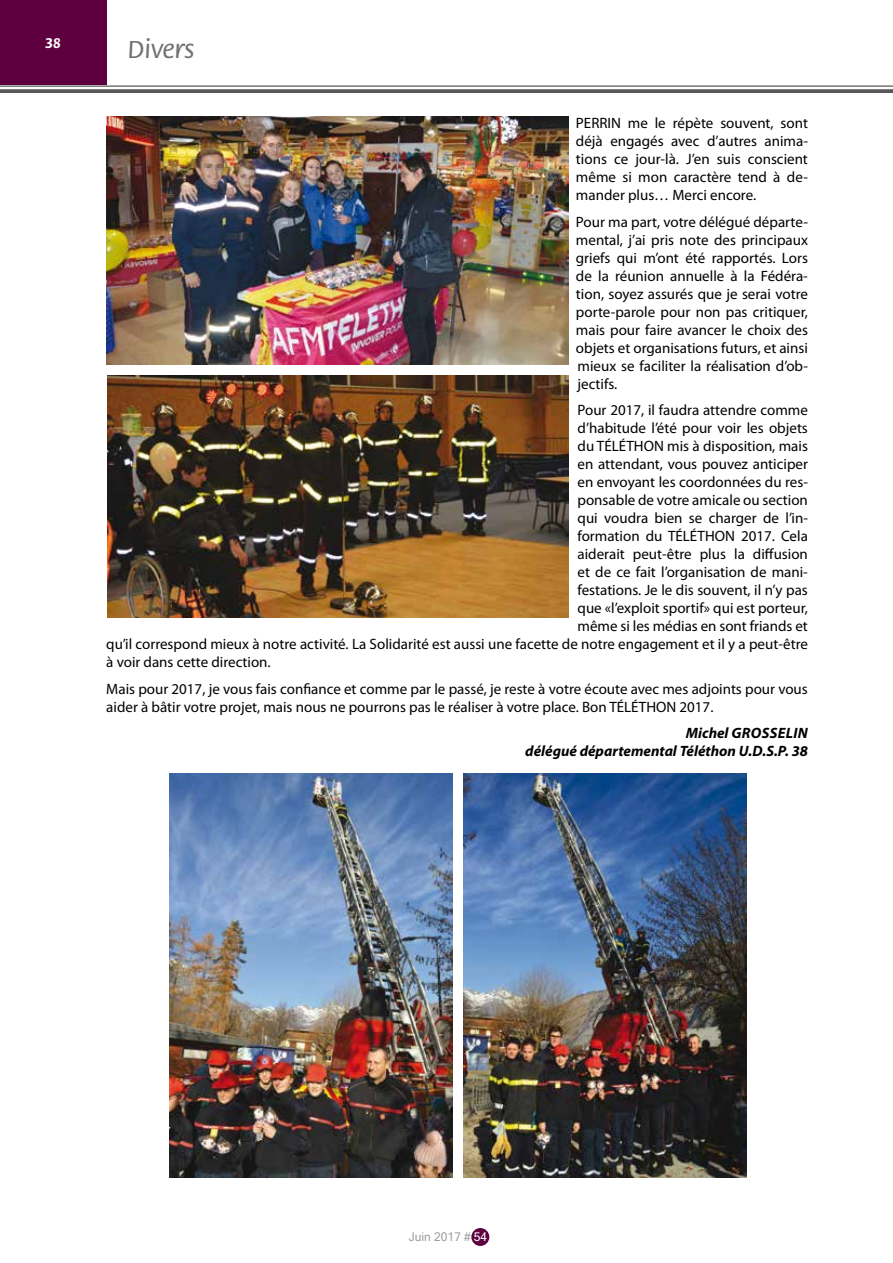
<style>
.page{position:relative;width:893px;height:1263px;background:#fff}
.page>*{position:absolute;margin:0;border:0;box-sizing:border-box;transform-origin:0 0}
.t1{font:500 27px "Flora Std";color:#707172}
.t2{font:15px/18px "Myriad Pro";color:#000;text-align:justify}
.t3{font:italic 700 15px/18px "Myriad Pro";color:#000;text-align:right}
.t4{font:700 15px "Flora Std";color:#fff}
.t5{font:12px "Microsoft Sans Serif";color:#9c9e9f}
.s1{color:#fff}
</style>
<div class="page">
<div style="left:0;top:0;width:106px;height:85px;background:#5e003f"></div>
<svg style="left:120px;top:116px;width:83px;height:1px"></svg>
<div style="left:471px;top:1228px;width:18px;height:18px;background:#5e003f;border-radius:50%"></div>
<hr style="left:0;top:85px;width:893px;height:2px;background:#58585a">
<svg style="left:0;top:89px;width:893px;height:4px;background:#626263"></svg>
<img style="left:108px;top:375px;width:460px;height:243px">
<img style="left:106px;top:117px;width:462px;height:248px">
<img style="left:170px;top:774px;width:283px;height:404px">
<img style="left:463px;top:774px;width:284px;height:404px">
<p class="t4" style="left:46px;top:35px;width:16px">38</p>
<h1 class="t1" style="left:128px;top:35px;width:68px">Divers</h1>
<p class="t2" style="left:576px;top:114px;width:233px">PERRIN me le répète souvent, sont déjà engagés avec d’autres anima&shy;tions ce jour-là. J’en suis conscient même si mon caractère tend à de&shy;mander plus… Merci encore.</p>
<p class="t2" style="left:576px;top:212px;width:233px">Pour ma part, votre délégué départe&shy;mental, j’ai pris note des principaux griefs qui m’ont été rapportés. Lors de la réunion annuelle à la Fédéra&shy;tion, soyez assurés que je serai votre porte-parole pour non pas critiquer, mais pour faire avancer le choix des objets et organisations futurs, et ainsi mieux se faciliter la réalisation d’ob&shy;jectifs.</p>
<p class="t2" style="left:578px;top:401px;width:232px">Pour 2017, il faudra attendre comme</p>
<p class="t2" style="left:578px;top:419px;width:232px">d’habitude l’été pour voir les objets</p>
<p class="t2" style="left:578px;top:437px;width:232px">du TÉLÉTHON mis à disposition, mais</p>
<p class="t2" style="left:578px;top:455px;width:232px">en attendant, vous pouvez anticiper</p>
<p class="t2" style="left:578px;top:473px;width:232px">en envoyant les coordonnées du res-</p>
<p class="t2" style="left:578px;top:491px;width:232px">ponsable de votre amicale ou section</p>
<p class="t2" style="left:578px;top:509px;width:232px">qui voudra bien se charger de l’in-</p>
<p class="t2" style="left:578px;top:527px;width:232px">formation du TÉLÉTHON 2017. Cela</p>
<p class="t2" style="left:578px;top:545px;width:232px">aiderait peut-être plus la diffusion</p>
<p class="t2" style="left:578px;top:563px;width:232px">et de ce fait l’organisation de mani-</p>
<p class="t2" style="left:578px;top:581px;width:232px">festations. Je le dis souvent, il n’y pas</p>
<p class="t2" style="left:578px;top:599px;width:232px">que «l’exploit sportif» qui est porteur,</p>
<p class="t2" style="left:578px;top:617px;width:232px">même si les médias en sont friands et</p>
<p class="t2" style="left:106px;top:635px;width:703px">qu’il correspond mieux à notre activité. La Solidarité est aussi une facette de notre engagement et il y a peut-être</p>
<p class="t2" style="left:106px;top:653px;width:166px">à voir dans cette direction.</p>
<p class="t2" style="left:106px;top:679px;width:703px">Mais pour 2017, je vous fais confiance et comme par le passé, je reste à votre écoute avec mes adjoints pour vous aider à bâtir votre projet, mais nous ne pourrons pas le réaliser à votre place. Bon TÉLÉTHON 2017.</p>
<p class="t3" style="left:525px;top:724px;width:284px">Michel GROSSELIN<br>délégué départemental Téléthon U.D.S.P. 38</p>
<p class="t5" style="left:409px;top:1229px;width:80px">Juin 2017 # <span class="s1">54</span></p>
</div>
